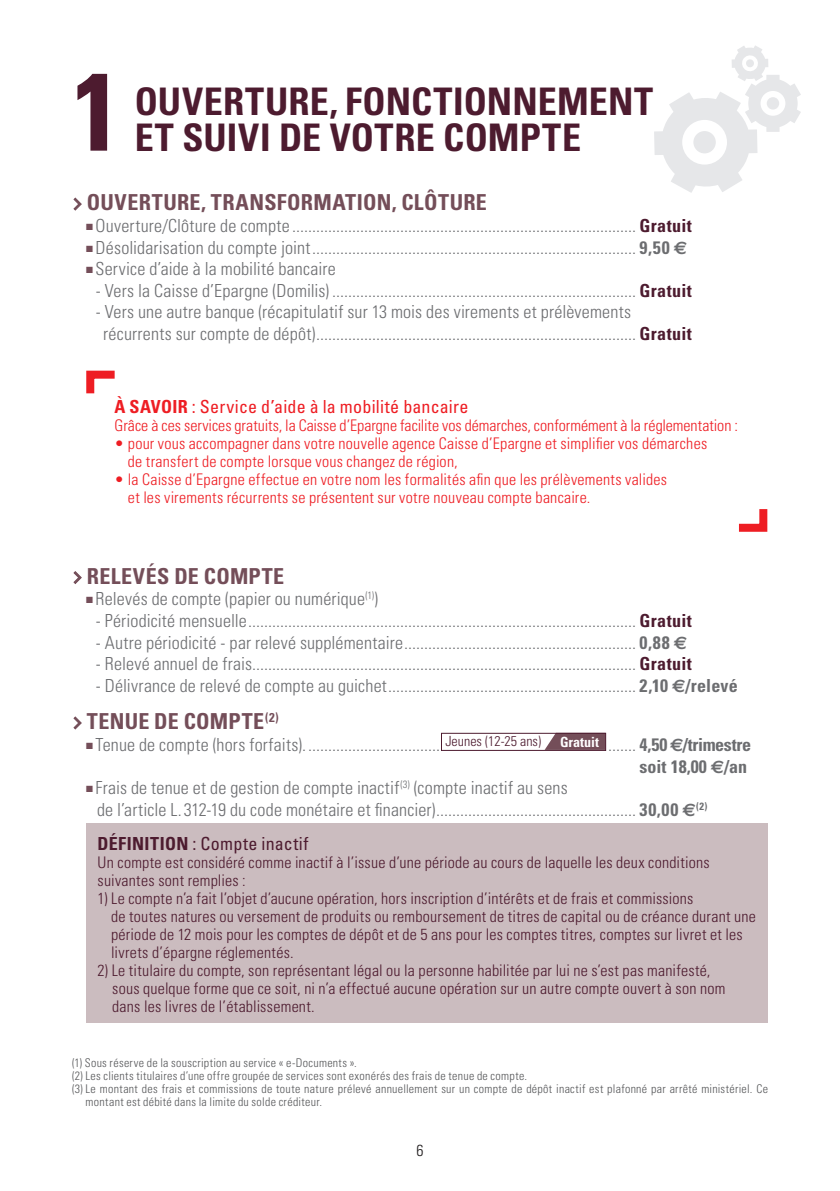
<style>
.page{position:relative;width:840px;height:1191px;background:#fff}
.page>*{position:absolute;margin:0;border:0;box-sizing:border-box;transform-origin:0 0}
.t1{font:700 condensed 110px "Univers";color:#4d1b2f}
.t2{font:700 condensed 38px/36px "Univers";letter-spacing:.005em;color:#4d1b2f}
.t3{font:700 condensed 22px "Univers";letter-spacing:.015em;color:#744e59}
.t4{font:300 condensed 18px/21.6px "Univers";letter-spacing:.01em;color:#6c6d70}
.t5{font:700 condensed 18px/21.6px "Univers";letter-spacing:-.005em;color:#6c6d70;text-align:right}
.t6{font:condensed 18px "Univers";letter-spacing:.01em;color:#ee1d23}
.t7{font:condensed 18px "Univers";letter-spacing:.025em;color:#4d1b2f}
.t8{font:300 condensed 16px/18px "Univers";letter-spacing:.015em;color:#4d1b2f}
.t9{font:300 condensed 16px/18px "Univers";letter-spacing:.015em;color:#ee1d23}
.t10{font:300 condensed 16px "Univers";color:#231f20}
.t11{font:300 condensed 12px "Univers";letter-spacing:.025em;color:#57585a}
.s1{font-family:"Cranberry Gin";font-weight:400;font-stretch:normal;font-size:30px}
.s2{color:#744e59}
.s3{font-weight:700;color:#4d1b2f}
.s4{font-weight:700}
.s5{font-family:"Euro Sans";font-weight:700;font-stretch:normal}
.s6{font-weight:300}
.s7{font-family:"Euro Sans";font-stretch:normal}
</style>
<div class="page">
<svg style="left:86px;top:370px;width:29px;height:24px"></svg>
<svg style="left:739px;top:509px;width:29px;height:23px"></svg>
<svg style="left:545px;top:735px;width:58px;height:14px"></svg>
<div style="left:441px;top:733px;width:164px;height:18px;border:1px solid #4d1b2f"></div>
<div style="left:86px;top:823px;width:680px;height:200px;background:#cbbcbf"></div>
<svg style="left:654px;top:45px;width:146px;height:148px"></svg>
<h1 class="t1" style="left:72px;top:44px;width:50px">1</h1>
<h2 class="t2" style="left:135px;top:82px;width:519px">OUVERTURE, FONCTIONNEMENT<br>ET SUIVI DE VOTRE COMPTE</h2>
<p class="t3" style="left:72px;top:189px;width:416px"><span class="s1">&gt;</span> OUVERTURE, TRANSFORMATION, CLÔTURE</p>
<p class="t4" style="left:86px;top:214px;width:606px"><span class="s2">■</span> Ouverture/Clôture de compte ...................................................................................... <span class="s3">Gratuit</span></p>
<p class="t4" style="left:86px;top:236px;width:602px"><span class="s2">■</span> Désolidarisation du compte joint................................................................................. <span class="s4">9,50</span> <span class="s5">€</span></p>
<p class="t4" style="left:86px;top:258px;width:251px"><span class="s2">■</span> Service d’aide à la mobilité bancaire</p>
<p class="t4" style="left:96px;top:279px;width:597px">- Vers la Caisse d’Epargne (Domilis) ............................................................................ <span class="s3">Gratuit</span></p>
<p class="t4" style="left:103px;top:301px;width:589px;text-indent:-7px">- Vers une autre banque (récapitulatif sur 13 mois des virements et prélèvements récurrents sur compte de dépôt)................................................................................ <span class="s3">Gratuit</span></p>
<p class="t6" style="left:115px;top:395px;width:355px"><span class="s4">À SAVOIR</span> : Service d’aide à la mobilité bancaire</p>
<p class="t9" style="left:115px;top:416px;width:624px">Grâce à ces services gratuits, la Caisse d’Epargne facilite vos démarches, conformément à la réglementation :</p>
<p class="t9" style="left:128px;top:434px;width:580px;text-indent:-13px">• pour vous accompagner dans votre nouvelle agence Caisse d’Epargne et simplifier vos démarches de transfert de compte lorsque vous changez de région,</p>
<p class="t9" style="left:128px;top:470px;width:540px;text-indent:-13px">• la Caisse d’Epargne effectue en votre nom les formalités afin que les prélèvements valides et les virements récurrents se présentent sur votre nouveau compte bancaire.</p>
<p class="t3" style="left:72px;top:562px;width:213px"><span class="s1">&gt;</span> RELEVÉS DE COMPTE</p>
<p class="t4" style="left:86px;top:588px;width:293px"><span class="s2">■</span> Relevés de compte (papier ou numérique<sup>(1)</sup>)</p>
<p class="t4" style="left:96px;top:609px;width:597px">- Périodicité mensuelle................................................................................................. <span class="s3">Gratuit</span></p>
<p class="t4" style="left:96px;top:631px;width:592px">- Autre périodicité - par relevé supplémentaire.......................................................... <span class="s4">0,88</span> <span class="s5">€</span></p>
<p class="t4" style="left:96px;top:653px;width:597px">- Relevé annuel de frais................................................................................................ <span class="s3">Gratuit</span></p>
<p class="t4" style="left:96px;top:674px;width:643px">- Délivrance de relevé de compte au guichet.............................................................. <span class="s4">2,10</span> <span class="s5">€</span><span class="s4">/relevé</span></p>
<p class="t3" style="left:72px;top:708px;width:208px"><span class="s1">&gt;</span> TENUE DE COMPTE<sup>(2)</sup></p>
<p class="t4" style="left:86px;top:733px;width:456px"><span class="s2">■</span> Tenue de compte (hors forfaits). ................................. <sup>Jeunes</sup> <sup>(12-25</sup> <sup>ans)</sup></p>
<p class="t5" style="left:559px;top:733px;width:192px"><sup>Gratuit</sup> <span class="s6">.......</span> 4,50 <span class="s7">€</span>/trimestre soit 18,00 <span class="s7">€</span>/an</p>
<p class="t4" style="left:97px;top:776px;width:611px;text-indent:-11px"><span class="s2">■</span> Frais de tenue et de gestion de compte inactif<sup>(3)</sup> (compte inactif au sens<br>de l’article L. 312-19 du code monétaire et financier).................................................. <span class="s4">30,00</span> <span class="s5">€</span><sup>(2)</sup></p>
<p class="t7" style="left:98px;top:832px;width:212px"><span class="s4">DÉFINITION</span> : Compte inactif</p>
<p class="t8" style="left:98px;top:853px;width:613px">Un compte est considéré comme inactif à l’issue d’une période au cours de laquelle les deux conditions suivantes sont remplies :</p>
<p class="t8" style="left:111px;top:889px;width:646px;text-indent:-14px">1) Le compte n’a fait l’objet d’aucune opération, hors inscription d’intérêts et de frais et commissions<br>de toutes natures ou versement de produits ou remboursement de titres de capital ou de créance durant une période de 12 mois pour les comptes de dépôt et de 5 ans pour les comptes titres, comptes sur livret et les livrets d’épargne réglementés.</p>
<p class="t8" style="left:112px;top:961px;width:614px;text-indent:-15px">2) Le titulaire du compte, son représentant légal ou la personne habilitée par lui ne s’est pas manifesté, sous quelque forme que ce soit, ni n’a effectué aucune opération sur un autre compte ouvert à son nom dans les livres de l’établissement.</p>
<p class="t11" style="left:72px;top:1055px;width:286px">(1) Sous réserve de la souscription au service « e-Documents ».</p>
<p class="t11" style="left:72px;top:1068px;width:456px">(2) Les clients titulaires d’une offre groupée de services sont exonérés des frais de tenue de compte.</p>
<p class="t11" style="left:72px;top:1081px;width:697px">(3) Le montant des frais et commissions de toute nature prélevé annuellement sur un compte de dépôt inactif est plafonné par arrêté ministériel. Ce</p>
<p class="t11" style="left:86px;top:1094px;width:238px">montant est débité dans la limite du solde créditeur.</p>
<p class="t10" style="left:416px;top:1141px;width:9px">6</p>
</div>
